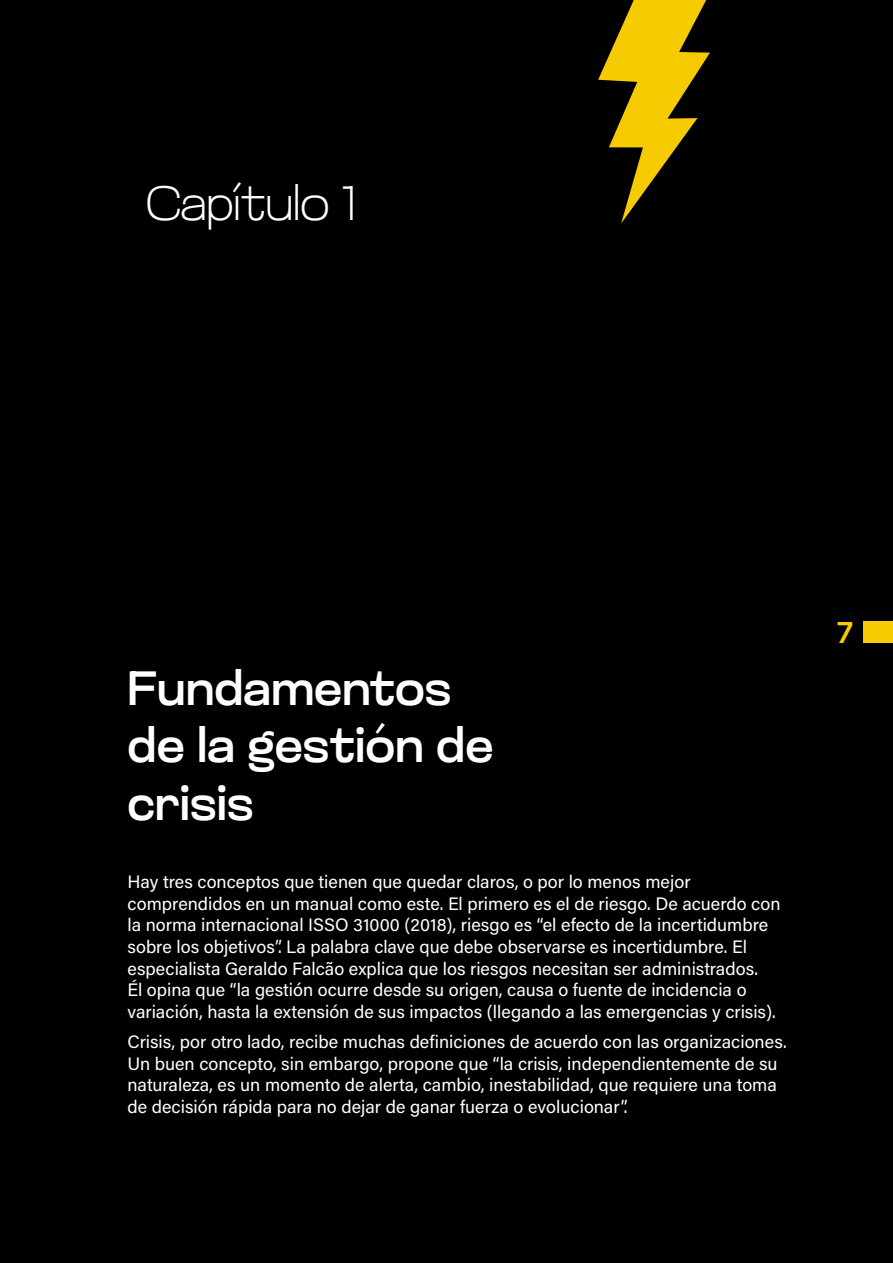
<style>
.page{position:relative;width:893px;height:1263px;background:#fff}
.page>*{position:absolute;margin:0;border:0;box-sizing:border-box;transform-origin:0 0}
.t1{font:700 48px/57.6px "Glancyr";color:#fff}
.t2{font:700 30px "Glancyr";color:#f6cb01}
.t3{font:18px/21.6px "Acumin Pro";color:#fff}
</style>
<div class="page">
<div style="left:1px;top:1px;width:891px;height:1261px;background:#000"></div>
<svg style="left:598px;top:0;width:112px;height:223px"></svg>
<div style="left:863px;top:621px;width:30px;height:22px;background:#f6cb01"></div>
<h1 class="t1" style="left:146px;top:172px;width:210px">Capítulo 1</h1>
<h1 class="t1" style="left:128px;top:657px;width:367px">Fundamentos de la gestión de crisis</h1>
<p class="t3" style="left:128px;top:870px;width:654px">Hay tres conceptos que tienen que quedar claros, o por lo menos mejor comprendidos en un manual como este. El primero es el de riesgo. De acuerdo con la norma internacional ISSO 31000 (2018), riesgo es “el efecto de la incertidumbre sobre los objetivos”. La palabra clave que debe observarse es incertidumbre. El especialista Geraldo Falcão explica que los riesgos necesitan ser administrados.<br>Él opina que “la gestión ocurre desde su origen, causa o fuente de incidencia o variación, hasta la extensión de sus impactos (llegando a las emergencias y crisis).</p>
<p class="t3" style="left:128px;top:1030px;width:661px">Crisis, por otro lado, recibe muchas definiciones de acuerdo con las organizaciones.<br>Un buen concepto, sin embargo, propone que “la crisis, independientemente de su naturaleza, es un momento de alerta, cambio, inestabilidad, que requiere una toma de decisión rápida para no dejar de ganar fuerza o evolucionar”.</p>
<h2 class="t2" style="left:837px;top:612px;width:18px">7</h2>
</div>
